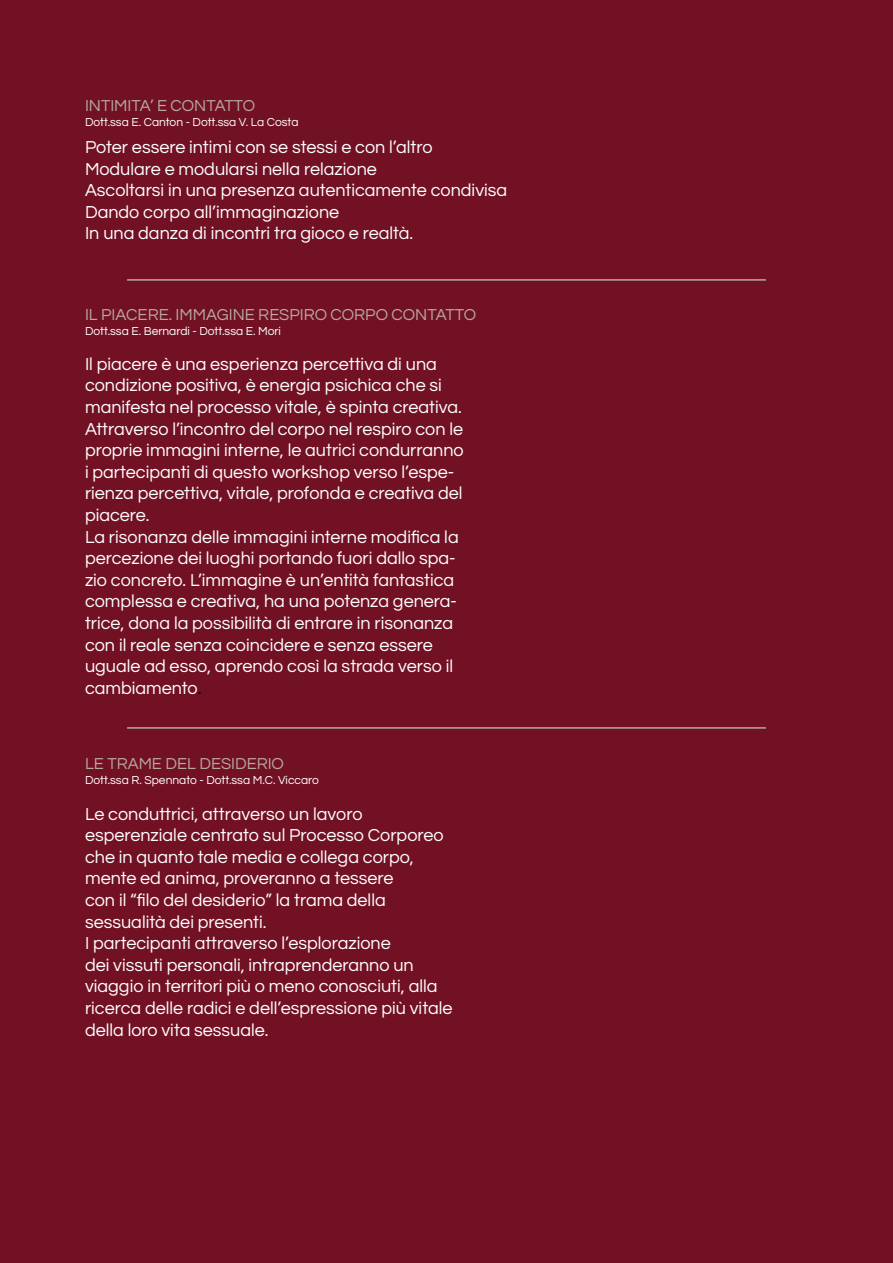
<style>
.page{position:relative;width:893px;height:1263px;background:#721124}
.page>*{position:absolute;margin:0;border:0;box-sizing:border-box;transform-origin:0 0}
.t1{font:18px/21.6px "Questrial";color:#fff}
.t2{font:16.5px "Questrial";color:#b8aa99}
.t3{font:12px "Questrial";color:#fff}
.s1{color:#000}
</style>
<div class="page">
<hr style="left:127px;top:279px;width:639px;height:2px;background:#b8aa99">
<hr style="left:127px;top:727px;width:639px;height:2px;background:#b8aa99">
<p class="t2" style="left:85px;top:98px;width:172px">INTIMITA’ E CONTATTO</p>
<p class="t3" style="left:85px;top:116px;width:215px">Dott.ssa E. Canton - Dott.ssa V. La Costa</p>
<p class="t1" style="left:85px;top:137px;width:424px">Poter essere intimi con se stessi e con l’altro Modulare e modularsi nella relazione<br>Ascoltarsi in una presenza autenticamente condivisa Dando corpo all’immaginazione<br>In una danza di incontri tra gioco e realtà.</p>
<p class="t2" style="left:85px;top:307px;width:393px">IL PIACERE. IMMAGINE RESPIRO CORPO CONTATTO</p>
<p class="t3" style="left:85px;top:325px;width:198px">Dott.ssa E. Bernardi - Dott.ssa E. Mori</p>
<p class="t1" style="left:85px;top:354px;width:380px">Il piacere è una esperienza percettiva di una condizione positiva, è energia psichica che si manifesta nel processo vitale, è spinta creativa.<br>Attraverso l’incontro del corpo nel respiro con le proprie immagini interne, le autrici condurranno i partecipanti di questo workshop verso l’espe&shy;rienza percettiva, vitale, profonda e creativa del piacere.<br>La risonanza delle immagini interne modifica la percezione dei luoghi portando fuori dallo spa&shy;zio concreto. L’immagine è un’entità fantastica complessa e creativa, ha una potenza genera&shy;trice, dona la possibilità di entrare in risonanza con il reale senza coincidere e senza essere uguale ad esso, aprendo così la strada verso il cambiamento<span class="s1">.</span></p>
<p class="t2" style="left:85px;top:756px;width:200px">LE TRAME DEL DESIDERIO</p>
<p class="t3" style="left:85px;top:774px;width:235px">Dott.ssa R. Spennato - Dott.ssa M.C. Viccaro</p>
<p class="t1" style="left:85px;top:803px;width:369px">Le conduttrici, attraverso un lavoro esperenziale centrato sul Processo Corporeo che in quanto tale media e collega corpo, mente ed anima, proveranno a tessere<br>con il “filo del desiderio” la trama della sessualità dei presenti.<br>I partecipanti attraverso l’esplorazione<br>dei vissuti personali, intraprenderanno un viaggio in territori più o meno conosciuti, alla ricerca delle radici e dell’espressione più vitale della loro vita sessuale.</p>
</div>
